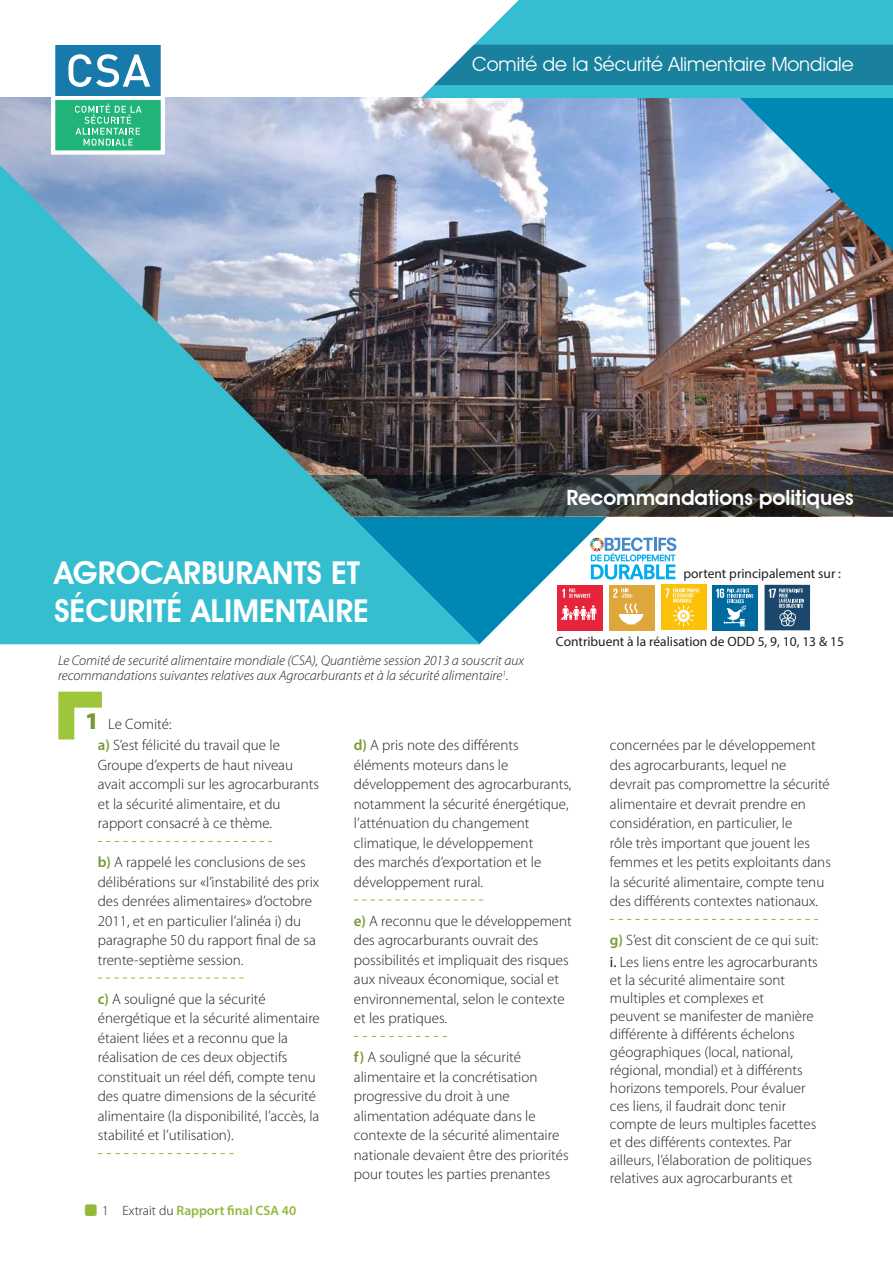
<style>
.page{position:relative;width:893px;height:1263px;background:#fff}
.page>*{position:absolute;margin:0;border:0;box-sizing:border-box;transform-origin:0 0}
.t1{font:600 31.5px/37.5px "Avant Garde IT Cby BT";color:#fff}
.t2{font:600 21px "Avant Garde IT Cby BT";color:#fff}
.t3{font:19.5px "Avant Garde IT Cby BT";color:#fff}
.t4{font:300 15px/19.5px "Myriad Pro";color:#231f20}
.t5{font:italic 300 13.95px/15px "Myriad Pro";color:#231f20}
.t6{font:13.5px "Myriad Pro";color:#231f20}
.t7{font:600 13.5px "Myriad Pro";color:#94b83d}
.s1{font-weight:900;font-size:24px;color:#799930}
.s2{font-weight:600;color:#799930}
.s3{font-weight:300;color:#231f20}
.s4{font-weight:400}
</style>
<div class="page">
<svg style="left:479px;top:516px;width:134px;height:128px;fill:#0088b4"></svg>
<img style="left:0;top:97px;width:893px;height:379px">
<svg style="left:479px;top:476px;width:414px;height:40px;background:#373a39"></svg>
<svg style="left:0;top:165px;width:479px;height:479px;background:#529fb1"></svg>
<svg style="left:98px;top:841px;width:174px;height:1px"></svg>
<svg style="left:98px;top:977px;width:146px;height:1px"></svg>
<svg style="left:98px;top:1153px;width:136px;height:1px"></svg>
<svg style="left:354px;top:899px;width:129px;height:1px"></svg>
<svg style="left:354px;top:1036px;width:93px;height:1px"></svg>
<svg style="left:610px;top:919px;width:208px;height:1px"></svg>
<svg style="left:58px;top:692px;width:44px;height:47px"></svg>
<div style="left:53px;top:43px;width:110px;height:55px;background:#1879ab"></div>
<div style="left:53px;top:98px;width:110px;height:55px;background:#21b479"></div>
<hr style="left:53px;top:96px;width:110px;height:3px;background:#fff">
<svg style="left:68px;top:54px;width:82px;height:33px"></svg>
<svg style="left:75px;top:104px;width:67px;height:42px"></svg>
<div style="left:51px;top:41px;width:114px;height:114px;border:4px solid #fff"></div>
<svg style="left:590px;top:537px;width:86px;height:42px"></svg>
<svg style="left:421px;top:0;width:472px;height:98px;fill:#35bdd0"></svg>
<svg style="left:434px;top:45px;width:459px;height:206px;background:#6da4c3"></svg>
<div style="left:609px;top:585px;width:45px;height:45px;background:#dea63b"></div>
<svg style="left:613px;top:588px;width:30px;height:36px"></svg>
<div style="left:713px;top:585px;width:45px;height:45px;background:#00699e"></div>
<svg style="left:716px;top:588px;width:37px;height:38px"></svg>
<div style="left:764px;top:585px;width:46px;height:45px;background:#1a476b"></div>
<svg style="left:769px;top:588px;width:35px;height:38px"></svg>
<div style="left:557px;top:585px;width:45px;height:45px;background:#e6243b"></div>
<svg style="left:561px;top:605px;width:35px;height:15px"></svg>
<svg style="left:562px;top:588px;width:28px;height:10px"></svg>
<div style="left:661px;top:585px;width:45px;height:45px;background:#fcc20a"></div>
<svg style="left:665px;top:588px;width:34px;height:38px"></svg>
<h3 class="t3" style="left:472px;top:52px;width:383px">Comité de la Sécurité Alimentaire Mondiale</h3>
<h1 class="t1" style="left:55px;top:554px;width:316px">AGROCARBURANTS ET<br>SÉCURITÉ ALIMENTAIRE</h1>
<p class="t5" style="left:58px;top:653px;width:468px">Le Comité de securité alimentaire mondiale (CSA), Quantième session 2013 a souscrit aux recommandations suivantes relatives aux Agrocarburants et à la sécurité alimentaire<sup>1</sup>.</p>
<p class="t4" style="left:85px;top:714px;width:88px"><span class="s1">1</span> Le Comité:</p>
<h2 class="t2" style="left:566px;top:485px;width:289px">Recommandations politiques</h2>
<p class="t6" style="left:683px;top:565px;width:159px">portent principalement sur :</p>
<p class="t6" style="left:556px;top:633px;width:289px">Contribuent à la réalisation de ODD 5, 9, 10, 13 &amp; 15</p>
<p class="t4" style="left:98px;top:735px;width:223px"><span class="s2">a)</span> S’est félicité du travail que le Groupe d’experts de haut niveau avait accompli sur les agrocarburants et la sécurité alimentaire, et du rapport consacré à ce thème.</p>
<p class="t4" style="left:98px;top:852px;width:223px"><span class="s2">b)</span> A rappelé les conclusions de ses délibérations sur «l’instabilité des prix des denrées alimentaires» d’octobre 2011, et en particulier l’alinéa i) du paragraphe 50 du rapport final de sa trente-septième session.</p>
<p class="t4" style="left:98px;top:989px;width:224px"><span class="s2">c)</span> A souligné que la sécurité énergétique et la sécurité alimentaire étaient liées et a reconnu que la réalisation de ces deux objectifs constituait un réel défi, compte tenu des quatre dimensions de la sécurité alimentaire (la disponibilité, l’accès, la stabilité et l’utilisation).</p>
<p class="t7" style="left:102px;top:1202px;width:196px"><span class="s3">1 Extrait du</span> Rapport final CSA 40</p>
<p class="t4" style="left:354px;top:735px;width:219px"><span class="s2">d)</span> A pris note des différents éléments moteurs dans le développement des agrocarburants, notamment la sécurité énergétique, l’atténuation du changement climatique, le développement<br>des marchés d’exportation et le développement rural.</p>
<p class="t4" style="left:354px;top:911px;width:220px"><span class="s2">e)</span> A reconnu que le développement des agrocarburants ouvrait des possibilités et impliquait des risques aux niveaux économique, social et environnemental, selon le contexte et les pratiques.</p>
<p class="t4" style="left:354px;top:1047px;width:216px"><span class="s2">f)</span> A souligné que la sécurité alimentaire et la concrétisation progressive du droit à une alimentation adéquate dans le contexte de la sécurité alimentaire nationale devaient être des priorités pour toutes les parties prenantes</p>
<p class="t4" style="left:610px;top:735px;width:222px">concernées par le développement des agrocarburants, lequel ne devrait pas compromettre la sécurité alimentaire et devrait prendre en considération, en particulier, le<br>rôle très important que jouent les femmes et les petits exploitants dans la sécurité alimentaire, compte tenu des différents contextes nationaux.</p>
<p class="t4" style="left:610px;top:929px;width:210px;line-height:22.2px"><span class="s2">g)</span> S’est dit conscient de ce qui suit: <span class="s4">i.</span> Les liens entre les agrocarburants</p>
<p class="t4" style="left:610px;top:971px;width:208px;line-height:18px">et la sécurité alimentaire sont multiples et complexes et peuvent se manifester de manière différente à différents échelons géographiques (local, national, régional, mondial) et à différents horizons temporels. Pour évaluer ces liens, il faudrait donc tenir compte de leurs multiples facettes et des différents contextes. Par ailleurs, l’élaboration de politiques relatives aux agrocarburants et</p>
</div>
